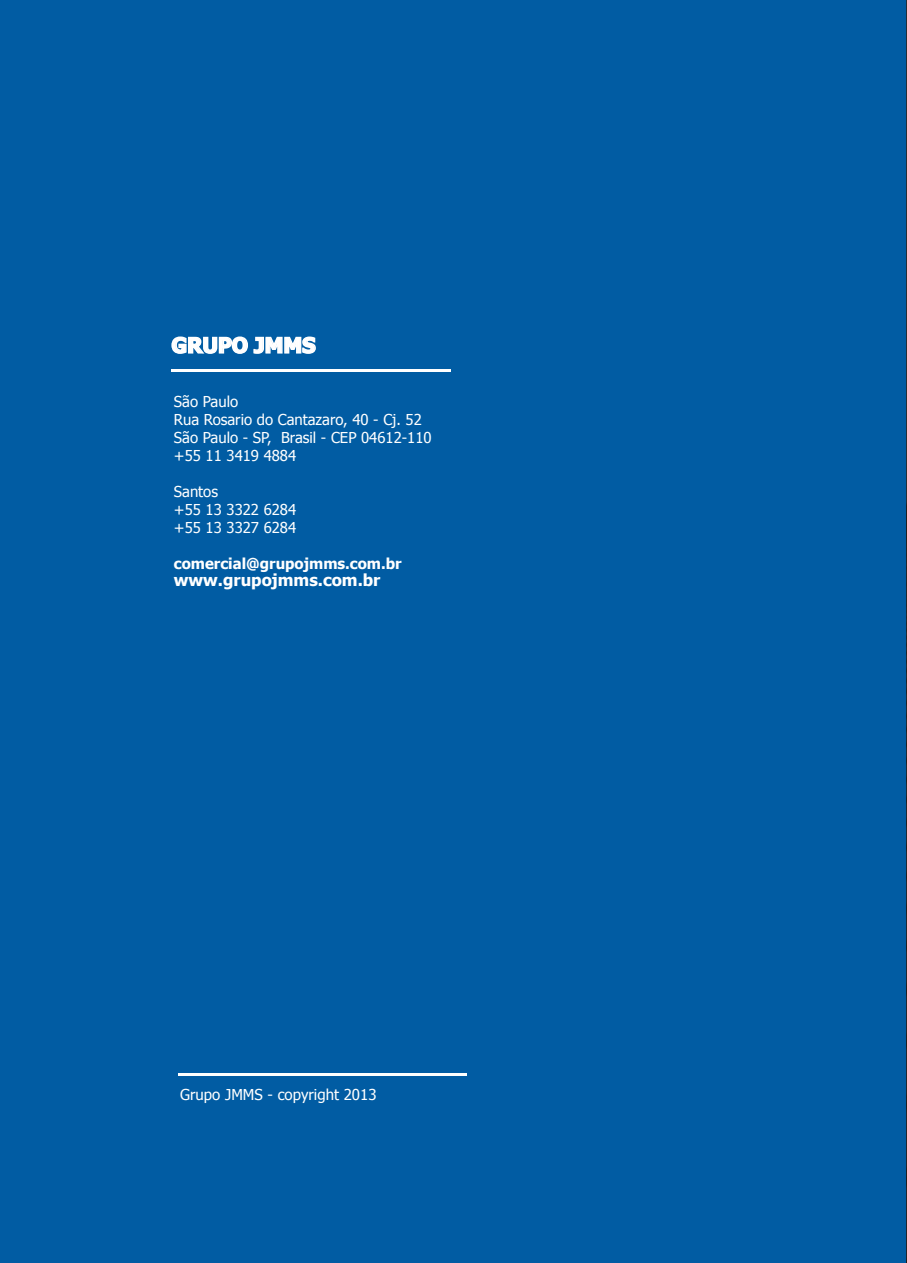
<style>
.page{position:relative;width:907px;height:1263px;background:#fff}
.page>*{position:absolute;margin:0;border:0;box-sizing:border-box;transform-origin:0 0}
.t1{font:700 21px "Tahoma";color:#fff}
.t2{font:700 16.5px "Tahoma";color:#fff}
.t3{font:15px/18px "Tahoma";color:#fff}
.t4{font:700 15px "Tahoma";color:#fff}
</style>
<div class="page">
<div style="left:0;top:0;width:906px;height:1263px;background:#015ca3"></div>
<img style="left:906px;top:0;width:1px;height:1263px">
<hr style="left:905px;top:0;width:1px;height:1263px;background:#231f20">
<hr style="left:171px;top:369px;width:279px;height:2px;background:#fff">
<svg style="left:171px;top:336px;width:145px;height:18px"></svg>
<hr style="left:177px;top:1074px;width:289px;height:2px;background:#fff">
<p class="t1" style="left:171px;top:330px;width:145px">GRUPO JMMS</p>
<p class="t3" style="left:174px;top:392px;width:259px">São Paulo<br>Rua Rosario do Cantazaro, 40 - Cj. 52<br>São Paulo - SP, Brasil - CEP 04612-110 +55 11 3419 4884</p>
<p class="t3" style="left:174px;top:482px;width:124px">Santos<br>+55 13 3322 6284 +55 13 3327 6284</p>
<p class="t4" style="left:174px;top:553px;width:229px">comercial@grupojmms.com.br</p>
<p class="t2" style="left:174px;top:568px;width:208px">www.grupojmms.com.br</p>
<p class="t3" style="left:180px;top:1085px;width:198px">Grupo JMMS - copyright 2013</p>
</div>
